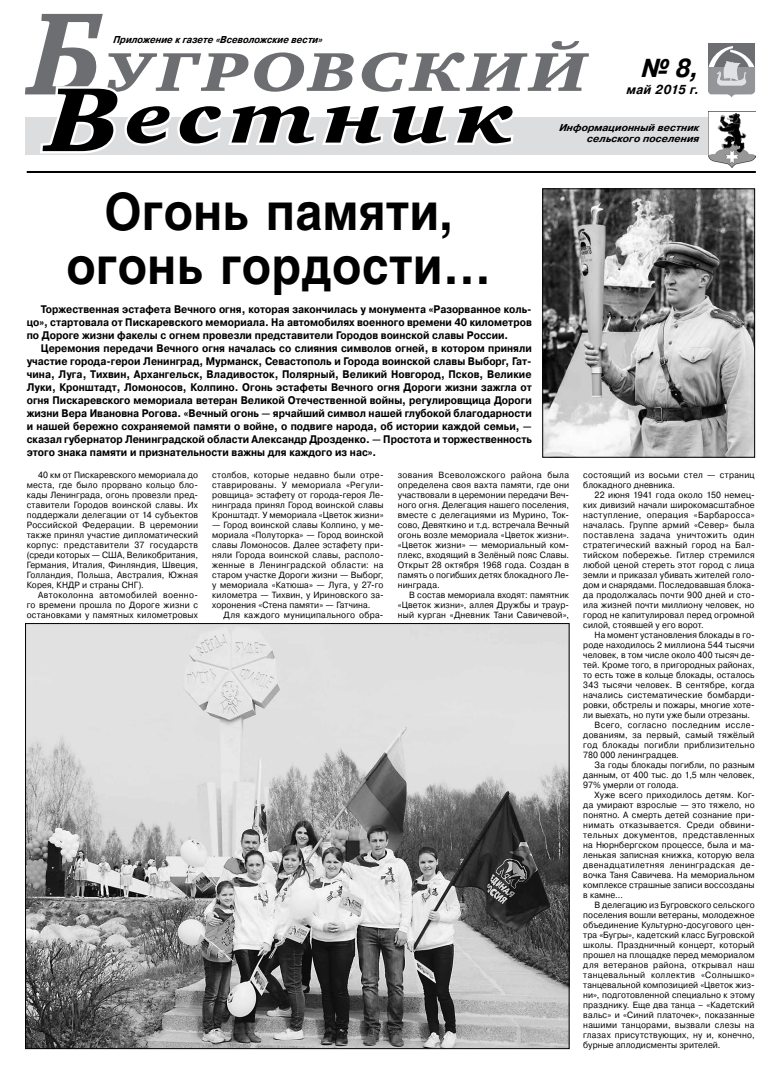
<style>
.page{position:relative;width:766px;height:1066px;background:#fff}
.page>*{position:absolute;margin:0;border:0;box-sizing:border-box;transform-origin:0 0}
.t1{font:italic 72px "Charter Black OSC";color:#000;scale:1.22 1}
.t2{font:italic 56px "Charter Black OSC";letter-spacing:.045em;color:#6d6e71;scale:1.27 1}
.t3{font:700 51px/54px "Helios C";letter-spacing:.01em;color:#000;text-align:center;scale:.93 1}
.t4{font:italic 700 26px "Pragmatica C";color:#000;scale:.9 1}
.t5{font:italic 700 13px "Pragmatica C";color:#000;scale:.9 1}
.t6{font:700 11px/13px "Pragmatica C";color:#000;text-align:justify;scale:.9 1}
.t7{font:italic 700 10px/11px "Pragmatica C";letter-spacing:.005em;color:#000;text-align:right}
.t8{font:italic 700 10px "Pragmatica C";letter-spacing:.005em;color:#000;scale:.9 1}
.t9{font:9px/10px "Pragmatica C";letter-spacing:.02em;color:#000;text-align:justify;scale:.94 1}
.t10{font:9px/10px "Pragmatica C";letter-spacing:.02em;color:#000;text-align:justify;scale:.95 1}
.t11{font:9px "Pragmatica C";letter-spacing:.04em;color:#000;scale:.94 1}
.t12{font:9px "Pragmatica C";letter-spacing:.045em;color:#000;scale:.94 1}
.s1{font-size:120px}
.s2{font-size:93px}
</style>
<div class="page">
<hr style="left:27px;top:171px;width:728px;height:2px;background:#000">
<div style="left:26px;top:117px;width:728px;height:38px;background:#dcddde"></div>
<svg style="left:25px;top:117px;width:489px;height:38px"></svg>
<img style="left:708px;top:112px;width:47px;height:55px">
<div style="left:708px;top:43px;width:46px;height:24px;background:#6d6e71"></div>
<svg style="left:708px;top:46px;width:46px;height:52px"></svg>
<img style="left:27px;top:625px;width:540px;height:422px">
<img style="left:544px;top:191px;width:208px;height:264px">
<div style="left:542px;top:189px;width:212px;height:268px;border:1px solid #000"></div>
<h2 class="t2" style="left:27px;top:40px;width:443px"><span class="s1">Б</span>УГРОВСКИЙ</h2>
<p class="t7" style="left:559px;top:122px;width:143px">Информационный вестник сельского поселения</p>
<p class="t8" style="left:113px;top:34px;width:235px">Приложение к газете «Всеволожские вести»</p>
<h3 class="t4" style="left:640px;top:53px;width:68px">№ 8,</h3>
<h3 class="t5" style="left:626px;top:82px;width:83px">май 2015 г.</h3>
<h1 class="t1" style="left:44px;top:78px;width:389px"><span class="s2">В</span>естник</h1>
<h3 class="t3" style="left:66px;top:185px;width:458px">Огонь памяти, огонь гордости…</h3>
<p class="t6" style="left:27px;top:303px;width:562px;text-indent:14px">Торжественная эстафета Вечного огня, которая закончилась у монумента «Разорванное коль&shy;цо», стартовала от Пискаревского мемориала. На автомобилях военного времени 40 километров по Дороге жизни факелы с огнем провезли представители Городов воинской славы России.</p>
<p class="t6" style="left:27px;top:342px;width:562px;text-indent:14px">Церемония передачи Вечного огня началась со слияния символов огней, в котором приняли участие города-герои Ленинград, Мурманск, Севастополь и Города воинской славы Выборг, Гат&shy;чина, Луга, Тихвин, Архангельск, Владивосток, Полярный, Великий Новгород, Псков, Великие Луки, Кронштадт, Ломоносов, Колпино. Огонь эстафеты Вечного огня Дороги жизни зажгла от огня Пискаревского мемориала ветеран Великой Отечественной войны, регулировщица Дороги жизни Вера Ивановна Рогова. «Вечный огонь — ярчайший символ нашей глубокой благодарности и нашей бережно сохраняемой памяти о войне, о подвиге народа, об истории каждой семьи, — сказал губернатор Ленинградской области Александр Дрозденко. — Простота и торжественность этого знака памяти и признательности важны для каждого из нас».</p>
<p class="t9" style="left:27px;top:470px;width:184px;text-indent:11px">40 км от Пискаревского мемориала до места, где было прорвано кольцо бло&shy;кады Ленинграда, огонь провезли пред&shy;ставители Городов воинской славы. Их поддержали делегации от 14 субъектов Российской Федерации. В церемонии также принял участие дипломатический корпус: представители 37 государств (среди которых — США, Великобритания, Германия, Италия, Финляндия, Швеция, Голландия, Польша, Австралия, Южная Корея, КНДР и страны СНГ).</p>
<p class="t9" style="left:27px;top:590px;width:184px;text-indent:11px">Автоколонна автомобилей военно&shy;го времени прошла по Дороге жизни с остановками у памятных километровых</p>
<p class="t9" style="left:212px;top:470px;width:184px">столбов, которые недавно были отре&shy;ставрированы. У мемориала «Регули&shy;ровщица» эстафету от города-героя Ле&shy;нинграда принял Город воинской славы Кронштадт. У мемориала «Цветок жизни»</p>
<p class="t9" style="left:212px;top:520px;width:184px">— Город воинской славы Колпино, у ме&shy;мориала «Полуторка» — Город воинской славы Ломоносов. Далее эстафету при&shy;няли Города воинской славы, располо&shy;женные в Ленинградской области: на старом участке Дороги жизни — Выборг, у мемориала «Катюша» — Луга, у 27-го километра — Тихвин, у Ириновского за&shy;хоронения «Стена памяти» — Гатчина.</p>
<p class="t10" style="left:223px;top:610px;width:170px">Для каждого муниципального обра-</p>
<p class="t10" style="left:397px;top:470px;width:182px">зования Всеволожского района была определена своя вахта памяти, где они участвовали в церемонии передачи Веч&shy;ного огня. Делегация нашего поселения, вместе с делегациями из Мурино, Ток&shy;сово, Девяткино и т.д. встречала Вечный огонь возле мемориала «Цветок жизни». «Цветок жизни» — мемориальный ком&shy;плекс, входящий в Зелёный пояс Славы.<br>Открыт 28 октября 1968 года. Создан в память о погибших детях блокадного Ле&shy;нинграда.</p>
<p class="t9" style="left:397px;top:590px;width:184px;text-indent:11px">В состав мемориала входят: памятник «Цветок жизни», аллея Дружбы и траур&shy;ный курган «Дневник Тани Савичевой»,</p>
<p class="t9" style="left:583px;top:470px;width:184px">состоящий из восьми стел — страниц блокадного дневника.</p>
<p class="t9" style="left:583px;top:490px;width:184px;text-indent:11px">22 июня 1941 года около 150 немец&shy;ких дивизий начали широкомасштабное наступление, операция «Барбаросса» началась. Группе армий «Север» была поставлена задача уничтожить один стратегический важный город на Бал&shy;тийском побережье. Гитлер стремился любой ценой стереть этот город с лица земли и приказал убивать жителей голо&shy;дом и снарядами. Последовавшая блока&shy;да продолжалась почти 900 дней и сто&shy;ила жизней почти миллиону человек, но город не капитулировал перед огромной силой, стоявшей у его ворот.</p>
<p class="t9" style="left:594px;top:630px;width:172px">На момент установления блокады в го-</p>
<p class="t9" style="left:583px;top:640px;width:184px">роде находилось 2 миллиона 544 тысячи</p>
<p class="t9" style="left:583px;top:650px;width:184px">человек, в том числе около 400 тысяч де-</p>
<p class="t9" style="left:583px;top:660px;width:184px">тей. Кроме того, в пригородных районах,</p>
<p class="t9" style="left:583px;top:670px;width:184px">то есть тоже в кольце блокады, осталось</p>
<p class="t9" style="left:583px;top:680px;width:184px">343 тысячи человек. В сентябре, когда</p>
<p class="t9" style="left:583px;top:690px;width:184px">начались систематические бомбарди-</p>
<p class="t9" style="left:583px;top:700px;width:184px">ровки, обстрелы и пожары, многие хоте-</p>
<p class="t9" style="left:583px;top:710px;width:179px">ли выехать, но пути уже были отрезаны.</p>
<p class="t11" style="left:594px;top:720px;width:172px">Всего, согласно последним иссле-</p>
<p class="t9" style="left:583px;top:730px;width:184px">дованиям, за первый, самый тяжёлый</p>
<p class="t9" style="left:583px;top:740px;width:184px">год блокады погибли приблизительно</p>
<p class="t9" style="left:583px;top:750px;width:103px">780 000 ленинградцев.</p>
<p class="t9" style="left:594px;top:760px;width:172px">За годы блокады погибли, по разным</p>
<p class="t9" style="left:583px;top:770px;width:184px">данным, от 400 тыс. до 1,5 млн человек,</p>
<p class="t9" style="left:583px;top:780px;width:103px">97% умерли от голода.</p>
<p class="t9" style="left:594px;top:790px;width:172px">Хуже всего приходилось детям. Ког-</p>
<p class="t9" style="left:583px;top:800px;width:184px">да умирают взрослые — это тяжело, но</p>
<p class="t9" style="left:583px;top:810px;width:184px">понятно. А смерть детей сознание при-</p>
<p class="t11" style="left:583px;top:820px;width:184px">нимать отказывается. Среди обвини-</p>
<p class="t11" style="left:583px;top:830px;width:184px">тельных документов, представленных</p>
<p class="t9" style="left:583px;top:840px;width:184px">на Нюрнбергском процессе, была и ма-</p>
<p class="t9" style="left:583px;top:850px;width:184px">ленькая записная книжка, которую вела</p>
<p class="t11" style="left:583px;top:860px;width:184px">двенадцатилетняя ленинградская де-</p>
<p class="t9" style="left:583px;top:870px;width:184px">вочка Таня Савичева. На мемориальном</p>
<p class="t9" style="left:583px;top:880px;width:184px">комплексе страшные записи воссозданы</p>
<p class="t9" style="left:583px;top:890px;width:44px">в камне…</p>
<p class="t9" style="left:594px;top:900px;width:172px">В делегацию из Бугровского сельского</p>
<p class="t9" style="left:583px;top:910px;width:184px">поселения вошли ветераны, молодежное</p>
<p class="t9" style="left:583px;top:920px;width:184px">объединение Культурно-досугового цен-</p>
<p class="t9" style="left:583px;top:930px;width:184px">тра «Бугры», кадетский класс Бугровской</p>
<p class="t9" style="left:583px;top:940px;width:184px">школы. Праздничный концерт, который</p>
<p class="t9" style="left:583px;top:950px;width:184px">прошел на площадке перед мемориалом</p>
<p class="t9" style="left:583px;top:960px;width:184px">для ветеранов района, открывал наш</p>
<p class="t12" style="left:583px;top:970px;width:184px">танцевальный коллектив «Солнышко»</p>
<p class="t9" style="left:583px;top:980px;width:184px">танцевальной композицией «Цветок жиз-</p>
<p class="t9" style="left:583px;top:990px;width:184px">ни», подготовленной специально к этому</p>
<p class="t9" style="left:583px;top:1000px;width:184px">празднику. Еще два танца – «Кадетский</p>
<p class="t9" style="left:583px;top:1010px;width:184px">вальс» и «Синий платочек», показанные</p>
<p class="t9" style="left:583px;top:1020px;width:184px">нашими танцорами, вызвали слезы на</p>
<p class="t9" style="left:583px;top:1030px;width:184px">глазах присутствующих, ну и, конечно,</p>
<p class="t9" style="left:583px;top:1040px;width:147px">бурные аплодисменты зрителей.</p>
</div>
